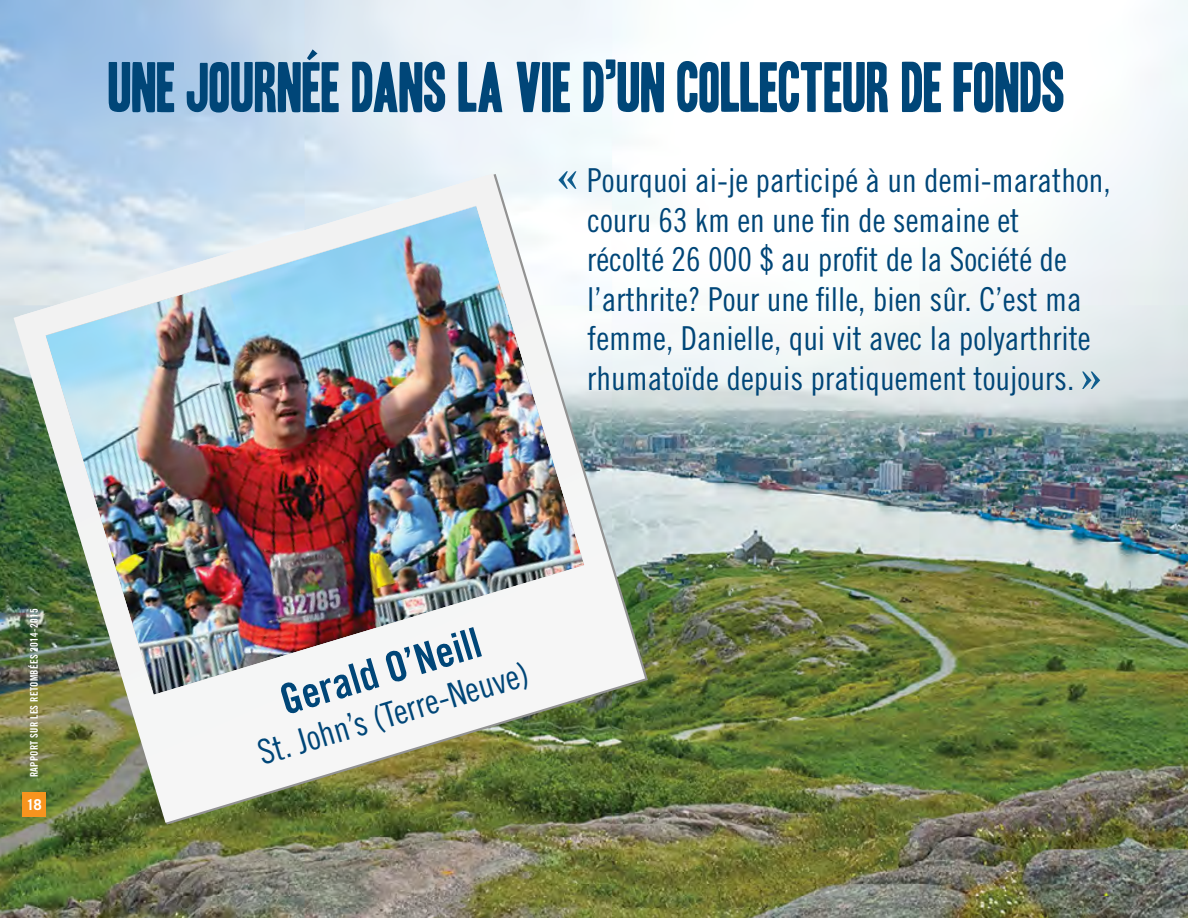
<style>
.page{position:relative;width:1188px;height:918px;background:#fff}
.page>*{position:absolute;margin:0;border:0;box-sizing:border-box;transform-origin:0 0}
.t1{font:61.35px "Headline One HPLHS";letter-spacing:-.005em;color:#004678}
.t2{font:42px "Trade Gothic Bold Cond Twenty";color:#004678}
.t3{font:34.5px "Trade Gothic Cond Eighteen";color:#004678}
.t4{font:33px/39.6px "Trade Gothic Cond Eighteen";color:#004678}
.t5{font:700 15px "Trade Gothic";color:#fff}
.t6{font:10.5px "Trade Gothic LT Std Bd Cn 20";letter-spacing:.03em;color:#fff}
</style>
<div class="page">
<img style="left:0;top:0;width:1188px;height:918px">
<img style="left:14px;top:173px;width:631px;height:650px">
<svg style="left:307px;top:49px;width:11px;height:11px"></svg>
<svg style="left:558px;top:171px;width:18px;height:18px"></svg>
<svg style="left:1082px;top:372px;width:18px;height:17px"></svg>
<div style="left:22px;top:792px;width:24px;height:24px;background:#f7941e"></div>
<h1 class="t1" style="left:109px;top:58px;width:959px">UNE JOURNEE DANS LA VIE D’UN COLLECTEUR DE FONDS</h1>
<p class="t4" style="left:587px;top:160px;width:525px">Pourquoi ai-je participé à un demi-marathon, couru 63 km en une fin de semaine et<br>récolté 26 000 $ au profit de la Société de l’arthrite? Pour une fille, bien sûr. C’est ma femme, Danielle, qui vit avec la polyarthrite rhumatoïde depuis pratiquement toujours.</p>
<p class="t6" style="left:28px;top:777px;width:171px;rotate:-90deg">RAPPORT SUR LES RETOMBÉES 2014-2015</p>
<p class="t5" style="left:26px;top:796px;width:17px">18</p>
<p class="t2" style="left:274px;top:677px;width:209px;rotate:-17deg">Gerald O’Neill</p>
<p class="t3" style="left:253px;top:735px;width:282px;rotate:-17deg">St. John’s (Terre-Neuve)</p>
</div>
